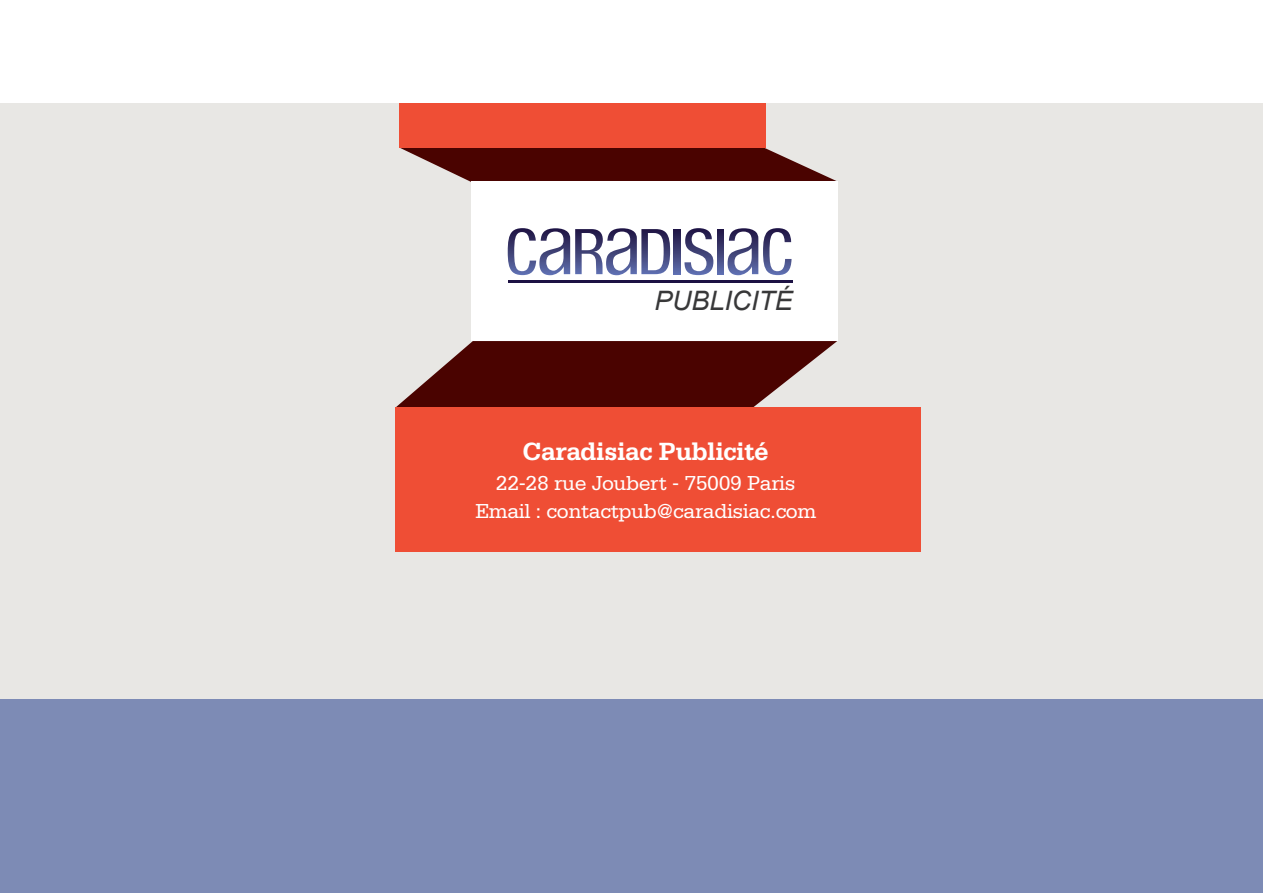
<style>
.page{position:relative;width:1263px;height:893px;background:#e8e7e4}
.page>*{position:absolute;margin:0;border:0;box-sizing:border-box;transform-origin:0 0}
.t1{font:italic 26.85px "Arial";color:#383839}
.t2{font:700 26.25px "Serifa";letter-spacing:-.02em;color:#fff}
.t3{font:21.3px/27.9px "Serifa";letter-spacing:-.02em;color:#fff;text-align:center}
</style>
<div class="page">
<svg style="left:395px;top:341px;width:442px;height:67px"></svg>
<svg style="left:399px;top:147px;width:438px;height:35px"></svg>
<div style="left:395px;top:408px;width:525px;height:144px;background:#ef4e35"></div>
<div style="left:471px;top:181px;width:366px;height:160px;background:#fff"></div>
<div style="left:0;top:699px;width:1263px;height:194px;background:#7d8bb5"></div>
<hr style="left:508px;top:280px;width:285px;height:3px;background:#1d1244">
<svg style="left:674px;top:229px;width:6px;height:45px"></svg>
<svg style="left:684px;top:228px;width:29px;height:47px"></svg>
<svg style="left:717px;top:229px;width:7px;height:45px"></svg>
<svg style="left:727px;top:228px;width:64px;height:47px"></svg>
<svg style="left:508px;top:228px;width:162px;height:47px"></svg>
<div style="left:399px;top:102px;width:366px;height:45px;background:#ef4e35"></div>
<div style="left:0;top:0;width:1263px;height:102px;background:#fff"></div>
<p class="t1" style="left:654px;top:283px;width:140px">PUBLICITÉ</p>
<p class="t2" style="left:523px;top:436px;width:248px">Caradisiac Publicité</p>
<p class="t3" style="left:475px;top:469px;width:343px">22-28 rue Joubert - 75009 Paris<br>Email : contactpub@caradisiac.com</p>
</div>
